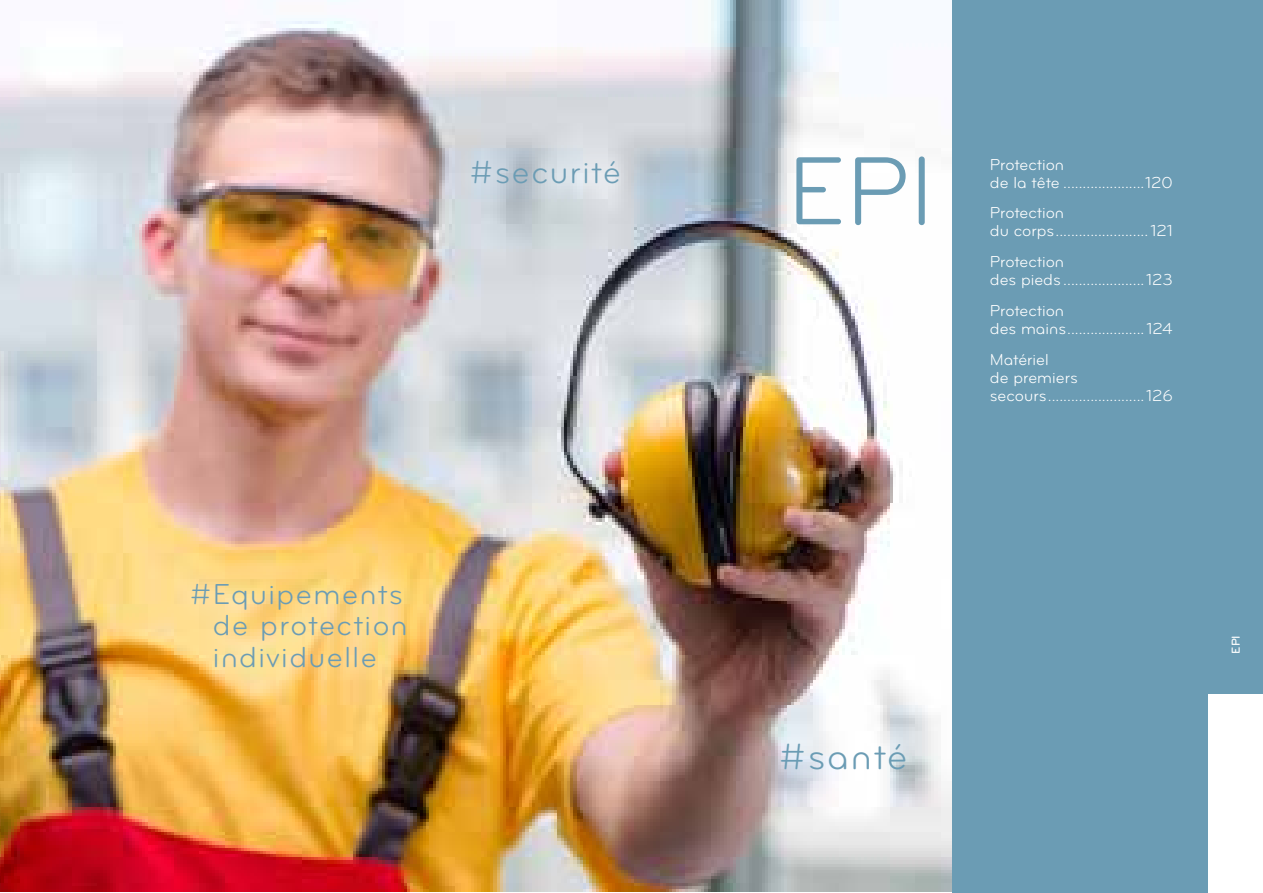
<style>
.page{position:relative;width:1263px;height:893px;background:#fff}
.page>*{position:absolute;margin:0;border:0;box-sizing:border-box;transform-origin:0 0}
.t1{font:100.65px "Bryant Pro Regular Alternate";color:#6b9cb4}
.t2{font:37.65px "Bryant Pro Regular Alternate";letter-spacing:.045em;color:#6b9cb4}
.t3{font:33px "Bryant Pro Regular Alternate";letter-spacing:.05em;color:#6b9cb4}
.t4{font:30px/31.5px "Bryant Pro Regular Alternate";letter-spacing:.05em;color:#6b9cb4}
.t5{font:16.5px/18px "Bryant Pro Regular Alternate";color:#fff}
.t6{font:500 12px "Bryant Pro";color:#fff}
</style>
<div class="page">
<div style="left:1185px;top:0;width:78px;height:694px;background:#6b9cb4"></div>
<img style="left:0;top:0;width:952px;height:891px">
<div style="left:952px;top:0;width:256px;height:893px;background:#6b9cb4"></div>
<svg style="left:761px;top:722px;width:166px;height:69px"></svg>
<svg style="left:451px;top:141px;width:190px;height:65px;background:#ced5dc"></svg>
<svg style="left:171px;top:560px;width:257px;height:129px;background:#f9d17d"></svg>
<h3 class="t3" style="left:470px;top:153px;width:153px">#securité</h3>
<h3 class="t4" style="left:213px;top:578px;width:196px;text-indent:-23px">#Equipements de protection individuelle</h3>
<h1 class="t1" style="left:787px;top:131px;width:149px">EPI</h1>
<p class="t5" style="left:990px;top:155px;width:184px">Protection<br>de la tête .....................120</p>
<p class="t5" style="left:990px;top:204px;width:184px">Protection<br>du corps........................121</p>
<p class="t5" style="left:990px;top:253px;width:184px">Protection<br>des pieds .....................123</p>
<p class="t5" style="left:990px;top:302px;width:184px">Protection<br>des mains....................124</p>
<p class="t5" style="left:990px;top:350px;width:184px">Matériel<br>de premiers secours.........................126</p>
<h2 class="t2" style="left:779px;top:734px;width:130px">#santé</h2>
<p class="t6" style="left:1228px;top:654px;width:20px;rotate:-90deg">EPI</p>
</div>
